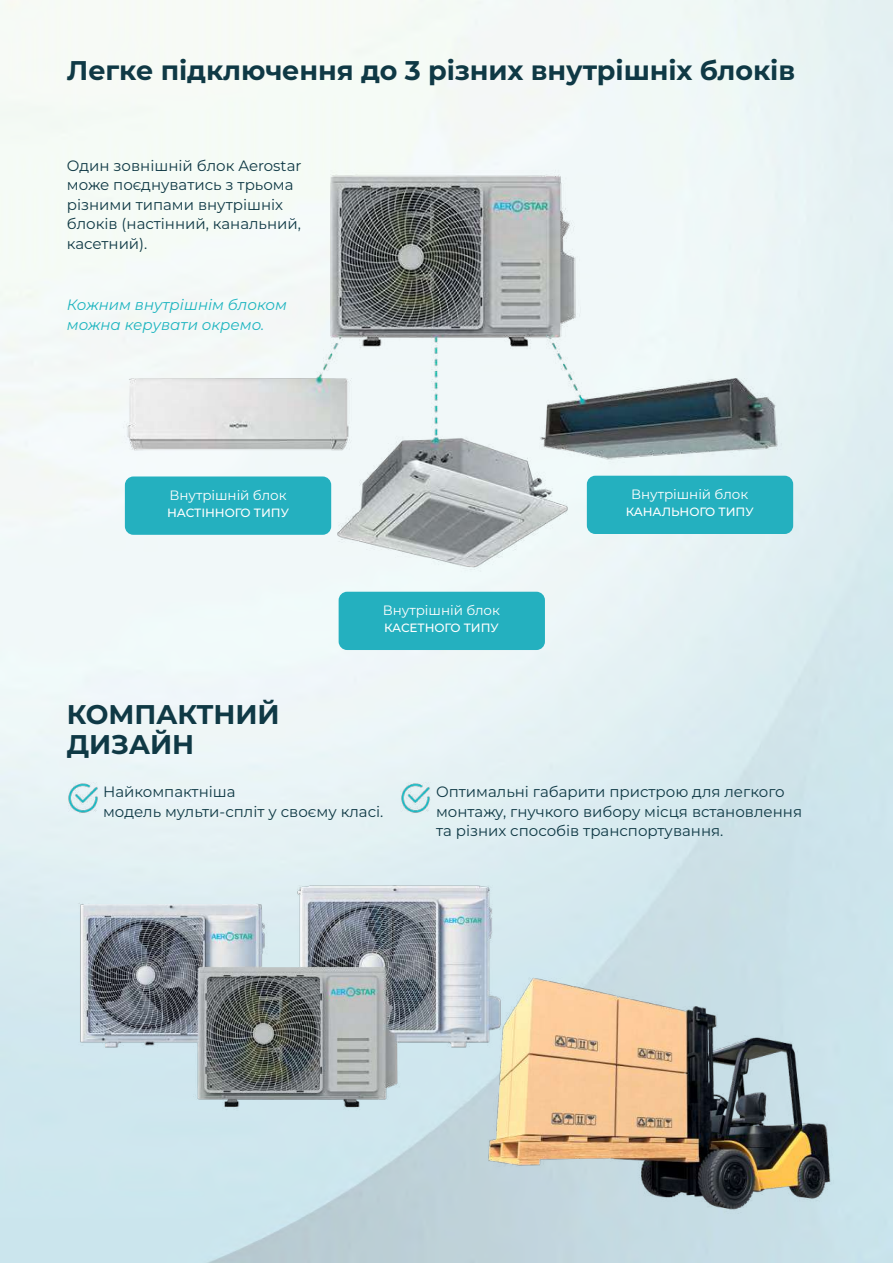
<style>
.page{position:relative;width:893px;height:1263px;background:#fff}
.page>*{position:absolute;margin:0;border:0;box-sizing:border-box;transform-origin:0 0}
.t1{font:700 27px/30px "Montserrat";letter-spacing:-.005em;color:#0f3945}
.t2{font:15px/19.5px "Montserrat";color:#0f3945}
.t3{font:italic 15px/19.5px "Montserrat";color:#1fb5c0}
.t4{font:13.5px "Montserrat";letter-spacing:-.005em;color:#fff}
.t5{font:500 12px "Montserrat";letter-spacing:-.005em;color:#fff}
</style>
<div class="page">
<img style="left:0;top:0;width:893px;height:1263px">
<img style="left:424px;top:937px;width:469px;height:312px">
<div style="left:339px;top:592px;width:206px;height:58px;background:#24b0bf;border-radius:9px"></div>
<img style="left:101px;top:148px;width:703px;height:446px">
<div style="left:125px;top:476px;width:206px;height:59px;background:#24b0bf;border-radius:9px"></div>
<div style="left:587px;top:476px;width:206px;height:58px;background:#24b0bf;border-radius:9px"></div>
<img style="left:68px;top:782px;width:29px;height:31px">
<img style="left:401px;top:782px;width:29px;height:31px">
<img style="left:49px;top:863px;width:476px;height:260px">
<h1 class="t1" style="left:67px;top:55px;width:730px">Легке підключення до 3 різних внутрішніх блоків</h1>
<p class="t2" style="left:67px;top:155px;width:236px">Один зовнішній блок Aerostar може поєднуватись з трьома різними типами внутрішніх блоків (настінний, канальний, касетний).</p>
<p class="t3" style="left:67px;top:295px;width:222px">Кожним внутрішнім блоком можна керувати окремо.</p>
<p class="t4" style="left:169px;top:486px;width:119px">Внутрішній блок</p>
<p class="t5" style="left:167px;top:505px;width:123px">НАСТІННОГО ТИПУ</p>
<p class="t4" style="left:383px;top:601px;width:119px">Внутрішній блок</p>
<p class="t5" style="left:384px;top:620px;width:116px">КАСЕТНОГО ТИПУ</p>
<p class="t4" style="left:631px;top:485px;width:119px">Внутрішній блок</p>
<p class="t5" style="left:626px;top:504px;width:129px">КАНАЛЬНОГО ТИПУ</p>
<h1 class="t1" style="left:67px;top:698px;width:214px">КОМПАКТНИЙ<br>ДИЗАЙН</h1>
<p class="t2" style="left:103px;top:782px;width:282px">Найкомпактніша<br>модель мульти-спліт у своєму класі.</p>
<p class="t2" style="left:436px;top:782px;width:368px">Оптимальні габарити пристрою для легкого монтажу, гнучкого вибору місця встановлення та різних способів транспортування.</p>
</div>
